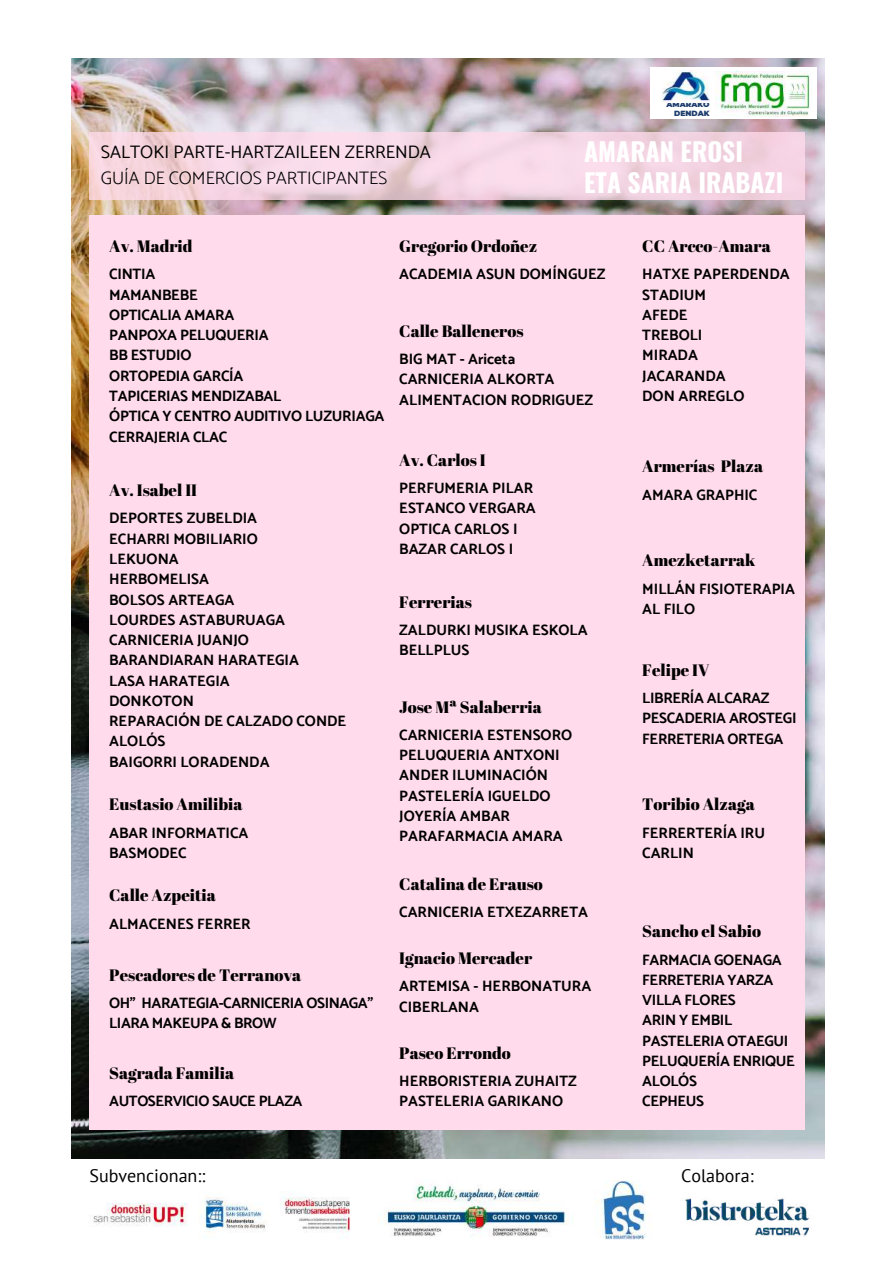
<style>
.page{position:relative;width:894px;height:1264px;background:#fff}
.page>*{position:absolute;margin:0;border:0;box-sizing:border-box;transform-origin:0 0}
.t1{font:700 25.5px/30.5px "Oswald";color:#fff}
.t2{font:18px "Catamaran";color:#000}
.t3{font:300 18px "Catamaran";color:#000}
.t4{font:18px "PT Sans";color:#000}
.t5{font:16.5px "Abril Fatface";color:#000}
.t6{font:700 15px/20.2px "Catamaran";color:#000}
.t7{font:700 15px/20.2px "Catamaran";letter-spacing:-.02em;color:#000}
.t8{font:700 15px/20.2px "Catamaran";letter-spacing:-.03em;color:#000}
.t9{font:900 7.5px/8.7px "Montserrat";color:#1e3e6d;text-align:right}
</style>
<div class="page">
<img style="left:71px;top:58px;width:753px;height:1100px">
<div style="left:89px;top:215px;width:715px;height:914px;background:#ffdbeb"></div>
<div style="left:650px;top:68px;width:165px;height:51px;background:#fff"></div>
<img style="left:715px;top:72px;width:95px;height:44px">
<img style="left:662px;top:71px;width:47px;height:31px">
<img style="left:384px;top:1184px;width:184px;height:53px">
<img style="left:93px;top:1191px;width:257px;height:47px">
<img style="left:595px;top:1180px;width:56px;height:59px">
<img style="left:685px;top:1198px;width:127px;height:39px">
<svg style="left:89px;top:132px;width:715px;height:68px;background:#f3d4e1"></svg>
<p class="t9" style="left:666px;top:100px;width:44px">AMARAKO<br>DENDAK</p>
<p class="t2" style="left:101px;top:141px;width:331px">SALTOKI PARTE-HARTZAILEEN ZERRENDA</p>
<h1 class="t1" style="left:584px;top:135px;width:200px">AMARAN EROSI<br>ETA SARIA IRABAZI</h1>
<p class="t3" style="left:101px;top:167px;width:288px">GUÍA DE COMERCIOS PARTICIPANTES</p>
<p class="t5" style="left:109px;top:235px;width:85px">Av. Madrid</p>
<p class="t6" style="left:109px;top:264px;width:277px">CINTIA<br>MAMANBEBE<br>OPTICALIA AMARA<br>PANPOXA PELUQUERIA<br>BB ESTUDIO<br>ORTOPEDIA GARCÍA<br>TAPICERIAS MENDIZABAL<br>ÓPTICA Y CENTRO AUDITIVO LUZURIAGA<br>CERRAJERIA CLAC</p>
<p class="t5" style="left:109px;top:478px;width:89px">Av. Isabel II</p>
<p class="t6" style="left:109px;top:508px;width:238px">DEPORTES ZUBELDIA<br>ECHARRI MOBILIARIO<br>LEKUONA<br>HERBOMELISA<br>BOLSOS ARTEAGA<br>LOURDES ASTABURUAGA<br>CARNICERIA JUANJO<br>BARANDIARAN HARATEGIA<br>LASA HARATEGIA<br>DONKOTON<br>REPARACIÓN DE CALZADO CONDE<br>ALOLÓS<br>BAIGORRI LORADENDA</p>
<p class="t5" style="left:109px;top:793px;width:135px">Eustasio Amilibia</p>
<p class="t6" style="left:109px;top:822px;width:141px">ABAR INFORMATICA<br>BASMODEC</p>
<p class="t5" style="left:109px;top:884px;width:108px">Calle Azpeitia</p>
<p class="t6" style="left:109px;top:913px;width:143px">ALMACENES FERRER</p>
<p class="t5" style="left:109px;top:963px;width:193px">Pescadores de Terranova</p>
<p class="t8" style="left:109px;top:992px;width:265px">OH" HARATEGIA-CARNICERIA OSINAGA"<br>LIARA MAKEUPA &amp; BROW</p>
<p class="t5" style="left:109px;top:1061px;width:126px">Sagrada Familia</p>
<p class="t8" style="left:109px;top:1091px;width:195px">AUTOSERVICIO SAUCE PLAZA</p>
<p class="t5" style="left:399px;top:235px;width:139px">Gregorio Ordoñez</p>
<p class="t6" style="left:399px;top:264px;width:208px">ACADEMIA ASUN DOMÍNGUEZ</p>
<p class="t5" style="left:399px;top:319px;width:126px">Calle Balleneros</p>
<p class="t6" style="left:399px;top:349px;width:195px">BIG MAT - Ariceta<br>CARNICERIA ALKORTA<br>ALIMENTACION RODRIGUEZ</p>
<p class="t5" style="left:399px;top:448px;width:88px">Av. Carlos I</p>
<p class="t6" style="left:399px;top:477px;width:138px">PERFUMERIA PILAR<br>ESTANCO VERGARA<br>OPTICA CARLOS I<br>BAZAR CARLOS I</p>
<p class="t5" style="left:399px;top:590px;width:74px">Ferrerias</p>
<p class="t6" style="left:399px;top:619px;width:190px">ZALDURKI MUSIKA ESKOLA<br>BELLPLUS</p>
<p class="t5" style="left:399px;top:695px;width:144px">Jose Mª Salaberria</p>
<p class="t6" style="left:399px;top:724px;width:174px">CARNICERIA ESTENSORO<br>PELUQUERIA ANTXONI<br>ANDER ILUMINACIÓN<br>PASTELERÍA IGUELDO<br>JOYERÍA AMBAR<br>PARAFARMACIA AMARA</p>
<p class="t5" style="left:399px;top:872px;width:145px">Catalina de Erauso</p>
<p class="t6" style="left:399px;top:901px;width:190px">CARNICERIA ETXEZARRETA</p>
<p class="t5" style="left:399px;top:946px;width:134px">Ignacio Mercader</p>
<p class="t6" style="left:399px;top:976px;width:193px">ARTEMISA - HERBONATURA<br>CIBERLANA</p>
<p class="t5" style="left:399px;top:1041px;width:113px">Paseo Errondo</p>
<p class="t6" style="left:399px;top:1070px;width:179px">HERBORISTERIA ZUHAITZ<br>PASTELERIA GARIKANO</p>
<p class="t5" style="left:642px;top:235px;width:130px">CC Arcco-Amara</p>
<p class="t6" style="left:642px;top:264px;width:149px">HATXE PAPERDENDA<br>STADIUM<br>AFEDE<br>TREBOLI<br>MIRADA<br>JACARANDA<br>DON ARREGLO</p>
<p class="t5" style="left:642px;top:455px;width:122px">Armerías Plaza</p>
<p class="t6" style="left:642px;top:484px;width:117px">AMARA GRAPHIC</p>
<p class="t5" style="left:642px;top:549px;width:115px">Amezketarrak</p>
<p class="t6" style="left:642px;top:578px;width:154px">MILLÁN FISIOTERAPIA<br>AL FILO</p>
<p class="t5" style="left:642px;top:658px;width:69px">Felipe IV</p>
<p class="t7" style="left:642px;top:687px;width:156px">LIBRERÍA ALCARAZ<br>PESCADERIA AROSTEGI<br>FERRETERIA ORTEGA</p>
<p class="t5" style="left:642px;top:793px;width:114px">Toribio Alzaga</p>
<p class="t6" style="left:642px;top:822px;width:124px">FERRERTERÍA IRU<br>CARLIN</p>
<p class="t5" style="left:642px;top:919px;width:120px">Sancho el Sabio</p>
<p class="t7" style="left:642px;top:949px;width:154px">FARMACIA GOENAGA<br>FERRETERIA YARZA<br>VILLA FLORES<br>ARIN Y EMBIL<br>PASTELERIA OTAEGUI<br>PELUQUERÍA ENRIQUE<br>ALOLÓS<br>CEPHEUS</p>
<p class="t4" style="left:89px;top:1163px;width:117px">Subvencionan::</p>
<p class="t4" style="left:681px;top:1163px;width:74px">Colabora:</p>
</div>
